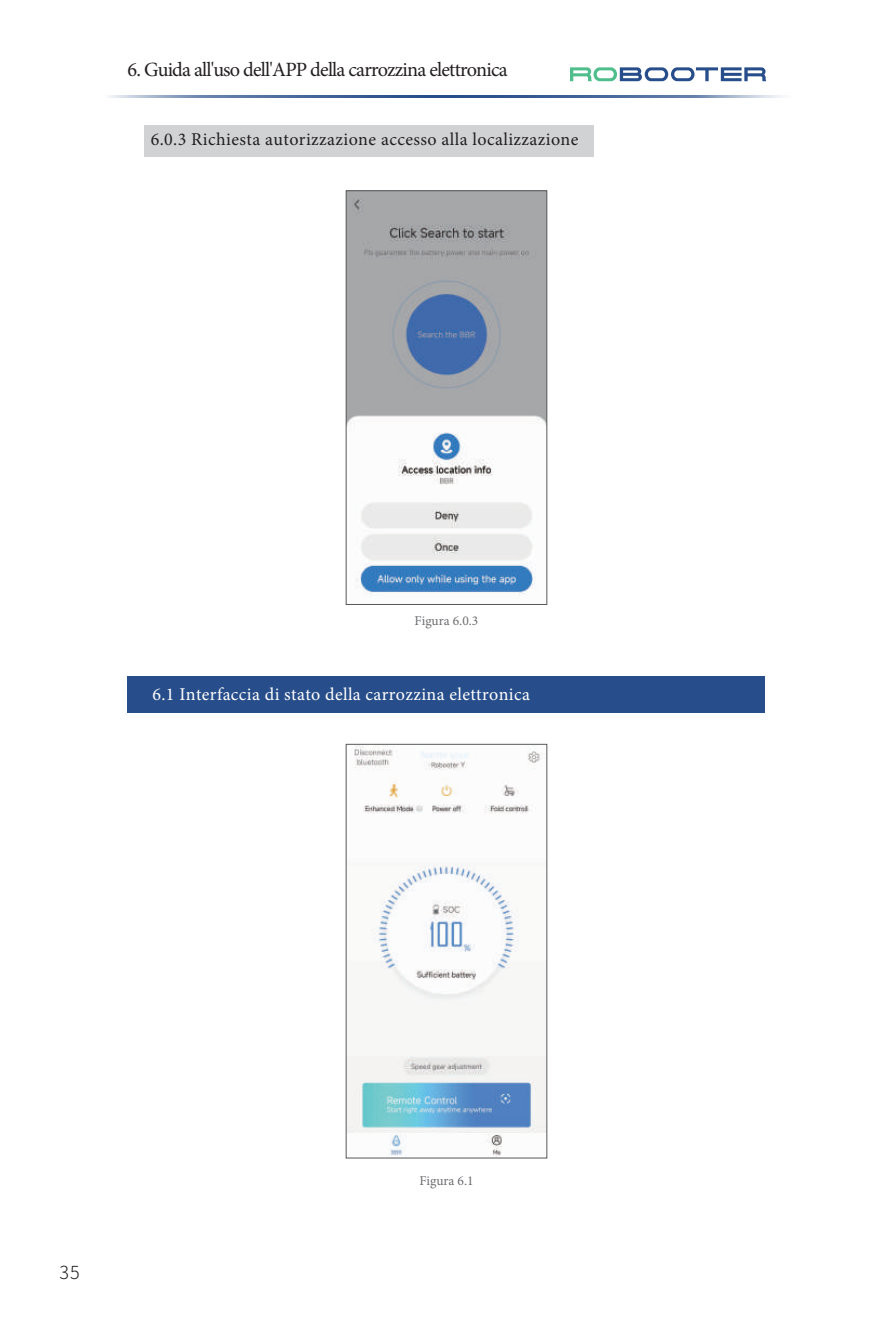
<style>
.page{position:relative;width:893px;height:1340px;background:#fff}
.page>*{position:absolute;margin:0;border:0;box-sizing:border-box;transform-origin:0 0}
.t1{font:20.25px "Minion Pro";letter-spacing:-.04em;color:#231f20}
.t2{font:18px "Minion Pro";letter-spacing:.02em;color:#231f20}
.t3{font:18px "Minion Pro";letter-spacing:.02em;color:#fff}
.t4{font:300 18px "Source Han Sans CN";color:#231f20}
.t5{font:13.5px "Minion Pro";color:#6c6d70}
</style>
<div class="page">
<svg style="left:108px;top:95px;width:675px;height:3px;background:#5e7ba8"></svg>
<svg style="left:570px;top:67px;width:196px;height:14px"></svg>
<img style="left:348px;top:746px;width:197px;height:410px">
<img style="left:348px;top:192px;width:197px;height:403px">
<div style="left:144px;top:125px;width:449px;height:32px;background:#d1d2d4"></div>
<div style="left:128px;top:677px;width:637px;height:36px;background:#274e8a"></div>
<div style="left:346px;top:190px;width:201px;height:414px;border:1px solid #57585a"></div>
<div style="left:346px;top:744px;width:201px;height:414px;border:1px solid #57585a"></div>
<p class="t1" style="left:128px;top:56px;width:382px">6. Guida all'uso dell'APP della carrozzina elettronica</p>
<p class="t2" style="left:151px;top:127px;width:429px">6.0.3 Richiesta autorizzazione accesso alla localizzazione</p>
<p class="t5" style="left:415px;top:612px;width:65px">Figura 6.0.3</p>
<p class="t3" style="left:153px;top:681px;width:379px">6.1 Interfaccia di stato della carrozzina elettronica</p>
<p class="t4" style="left:60px;top:1263px;width:22px">35</p>
<p class="t5" style="left:419px;top:1171px;width:56px">Figura 6.1</p>
</div>
